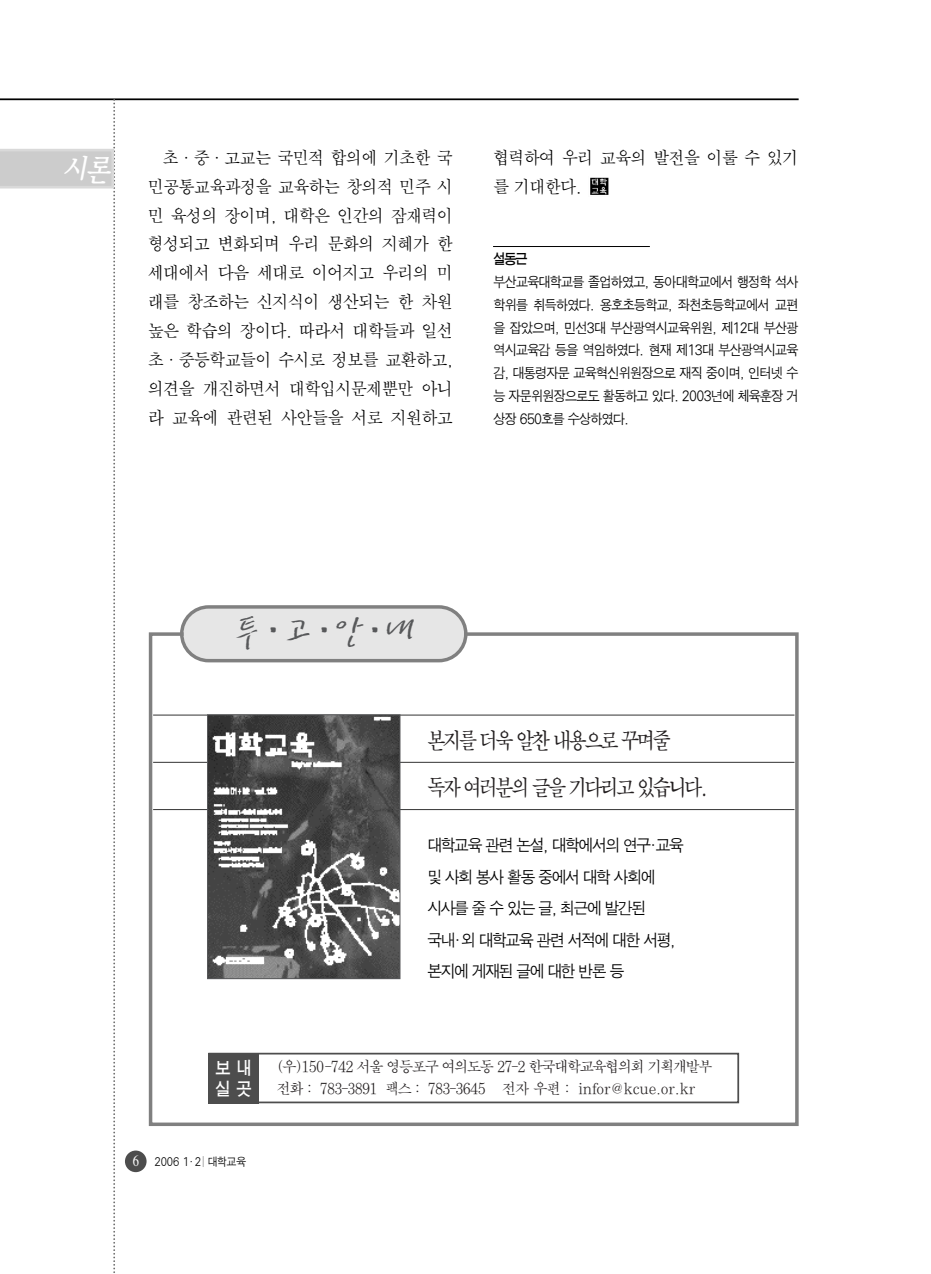
<style>
.page{position:relative;width:931px;height:1274px;background:#fff}
.page>*{position:absolute;margin:0;border:0;box-sizing:border-box;transform-origin:0 0}
.t1{font:38.5px "San Bs B";color:#57585a;scale:.93 1}
.t2{font:italic 29.75px "Y Mj O24";color:#fff;scale:.9 1}
.t3{font:21.88px/47.2px "SM Amu T";letter-spacing:-.13em;color:#231f20;scale:.83 1}
.t4{font:17.5px/28.9px "SM Amu";letter-spacing:-.065em;color:#000;text-align:justify;scale:.94 1}
.t5{font:17.5px/21px "SM Ago T";color:#fff;scale:.9 1}
.t6{font:16.62px/31.5px "SM Ago J";letter-spacing:-.12em;color:#000;scale:.92 1}
.t7{font:14.88px/21.3px "SM Amu J";letter-spacing:-.1em;color:#231f20;scale:.95 1}
.t8{font:14px/22.8px "SM Ago J";letter-spacing:-.1em;color:#000;text-align:justify;scale:.9 1}
.t9{font:14px "SM Ago T";color:#000;scale:.9 1}
.t10{font:11.38px "SM Ago J";letter-spacing:-.07em;color:#000;scale:.9 1}
.s1{font-family:"Times";font-size:15.75px;color:#fff}
</style>
<div class="page">
<div style="left:125px;top:1151px;width:22px;height:21px;background:#4d4d4d;border-radius:50%"></div>
<hr style="left:0;top:98px;width:799px;height:2px;background:#000">
<svg style="left:0;top:99px;width:115px;height:1174px"></svg>
<hr style="left:493px;top:246px;width:157px;height:1px;background:#000">
<img style="left:590px;top:177px;width:19px;height:18px">
<div style="left:149px;top:632px;width:650px;height:494px;border:4px solid #808080"></div>
<div style="left:184px;top:609px;width:280px;height:50px;background:#e6e6e6;border-radius:25px"></div>
<div style="left:180px;top:605px;width:288px;height:57px;border:4px solid #808080;border-radius:27px"></div>
<hr style="left:153px;top:715px;width:641px;height:1px;background:#333">
<hr style="left:153px;top:762px;width:641px;height:1px;background:#333">
<hr style="left:153px;top:809px;width:641px;height:1px;background:#333">
<img style="left:209px;top:717px;width:189px;height:260px">
<div style="left:207px;top:715px;width:193px;height:264px;border:1px solid #57585a"></div>
<div style="left:208px;top:1053px;width:51px;height:50px;background:#4d4d4d"></div>
<div style="left:208px;top:1053px;width:531px;height:50px;border:2px solid #4d4d4d"></div>
<h2 class="t2" style="left:61px;top:155px;width:63px">시론</h2>
<p class="t4" style="left:148px;top:144px;width:327px;text-indent:15px">초·중·고교는 국민적 합의에 기초한 국 민공통교육과정을 교육하는 창의적 민주 시 민 육성의 장이며, 대학은 인간의 잠재력이 형성되고 변화되며 우리 문화의 지혜가 한 세대에서 다음 세대로 이어지고 우리의 미 래를 창조하는 신지식이 생산되는 한 차원 높은 학습의 장이다. 따라서 대학들과 일선 초·중등학교들이 수시로 정보를 교환하고, 의견을 개진하면서 대학입시문제뿐만 아니 라 교육에 관련된 사안들을 서로 지원하고</p>
<p class="t4" style="left:493px;top:144px;width:327px">협력하여 우리 교육의 발전을 이룰 수 있기 를 기대한다.</p>
<p class="t9" style="left:493px;top:253px;width:40px">설동근</p>
<p class="t8" style="left:493px;top:271px;width:341px">부산교육대학교를 졸업하였고, 동아대학교에서 행정학 석사 학위를 취득하였다. 용호초등학교, 좌천초등학교에서 교편 을 잡았으며, 민선3대 부산광역시교육위원, 제12대 부산광 역시교육감 등을 역임하였다. 현재 제13대 부산광역시교육 감, 대통령자문 교육혁신위원장으로 재직 중이며, 인터넷 수 능 자문위원장으로도 활동하고 있다. 2003년에 체육훈장 거 상장 650호를 수상하였다.</p>
<h1 class="t1" style="left:232px;top:616px;width:198px">투₩고₩안₩내</h1>
<p class="t3" style="left:427px;top:718px;width:339px">본지를 더욱 알찬 내용으로 꾸며줄 독자 여러분의 글을 기다리고 있습니다.</p>
<p class="t6" style="left:427px;top:831px;width:281px">대학교육 관련 논설, 대학에서의 연구₩교육 및 사회 봉사 활동 중에서 대학 사회에 시사를 줄 수 있는 글, 최근에 발간된 국내₩외 대학교육 관련 서적에 대한 서평, 본지에 게재된 글에 대한 반론 등</p>
<p class="t5" style="left:215px;top:1058px;width:43px">보 내 실 곳</p>
<p class="t7" style="left:277px;top:1057px;width:460px">(우)150-742 서울 영등포구 여의도동 27-2 한국대학교육협의회 기획개발부 전화： 783-3891 팩스： 783-3645 전자 우편： infor@kcue.or.kr</p>
<p class="t10" style="left:133px;top:1157px;width:128px"><span class="s1">6</span> 2006 1₩2| 대학교육</p>
</div>
